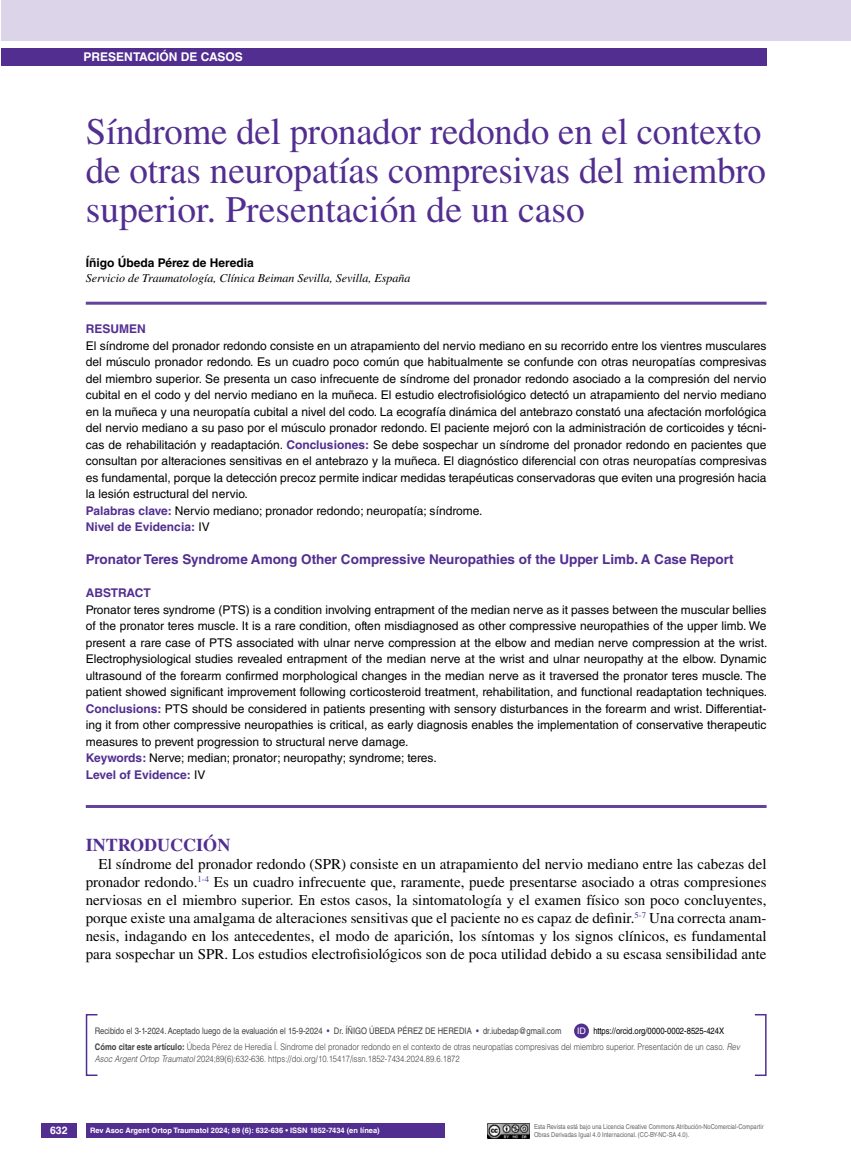
<style>
.page{position:relative;width:851px;height:1170px;background:#fff}
.page>*{position:absolute;margin:0;border:0;box-sizing:border-box;transform-origin:0 0}
.t1{font:37.5px/39px "Times LT Std";letter-spacing:-.005em;color:#522e91}
.t2{font:700 18px "Times LT Std";color:#522e91}
.t3{font:15px/18px "Times LT Std";color:#000;text-align:justify}
.t4{font:700 13.5px "Helvetica LT Std";color:#522e91}
.t5{font:12px/16.5px "Helvetica LT Std";color:#000}
.t6{font:italic 12px "Times LT Std";color:#000}
.t7{font:700 12px "Helvetica LT Std";color:#000}
.t8{font:700 12px "Helvetica LT Std";color:#fff}
.t9{font:700 12px "Helvetica LT Std";color:#522e91}
.t10{font:700 10.5px "Helvetica LT Std";color:#fff}
.t11{font:300 9px/16.2px "Helvetica LT Std";color:#414042;scale:.85 1}
.t12{font:9px "Helvetica LT Std";color:#414042;scale:.85 1}
.t13{font:9px "Helvetica LT Std";color:#fff}
.t14{font:700 7.5px "Helvetica LT Std";color:#fff}
.t15{font:6.75px/7.5px "Helvetica LT Std";color:#636466;scale:.85 1}
.s1{font-weight:700;color:#522e91}
.s2{color:#522e91}
.s3{font-weight:400;color:#000}
.s4{font-weight:700}
.s5{font-style:italic}
</style>
<div class="page">
<div style="left:41px;top:1123px;width:36px;height:14px;background:#522e91"></div>
<div style="left:1px;top:49px;width:765px;height:17px;background:#522e91"></div>
<hr style="left:86px;top:302px;width:680px;height:3px;background:#63439c">
<hr style="left:86px;top:805px;width:680px;height:3px;background:#63439c">
<img style="left:487px;top:1123px;width:42px;height:14px">
<div style="left:1px;top:0;width:849px;height:40px;background:#dcd5e9"></div>
<div style="left:86px;top:1123px;width:358px;height:14px;background:#522e91"></div>
<div style="left:86px;top:1013px;width:12px;height:62px;border:2px solid #522e91"></div>
<div style="left:754px;top:1013px;width:12px;height:62px;border:2px solid #522e91"></div>
<div style="left:574px;top:1023px;width:15px;height:15px;background:#522e91;border-radius:50%"></div>
<p class="t8" style="left:84px;top:50px;width:26px">PRESEN</p>
<p class="t8" style="left:133px;top:50px;width:110px">TACIÓN DE CASOS</p>
<h1 class="t1" style="left:86px;top:112px;width:681px">Síndrome del pronador redondo en el contexto de otras neuropatías compresivas del miembro superior. Presentación de un caso</h1>
<p class="t7" style="left:86px;top:256px;width:169px">Íñigo Úbeda Pérez de Heredia</p>
<p class="t6" style="left:86px;top:272px;width:326px">Servicio de Traumatología, Clínica Beiman Sevilla, Sevilla, España</p>
<p class="t9" style="left:86px;top:321px;width:61px">Resumen</p>
<p class="t5" style="left:86px;top:337px;width:682px">El síndrome del pronador redondo consiste en un atrapamiento del nervio mediano en su recorrido entre los vientres musculares del músculo pronador redondo. Es un cuadro poco común que habitualmente se confunde con otras neuropatías compresivas del miembro superior. Se presenta un caso infrecuente de síndrome del pronador redondo asociado a la compresión del nervio cubital en el codo y del nervio mediano en la muñeca. El estudio electrofisiológico detectó un atrapamiento del nervio mediano en la muñeca y una neuropatía cubital a nivel del codo. La ecografía dinámica del antebrazo constató una afectación morfológica del nervio mediano a su paso por el músculo pronador redondo. El paciente mejoró con la administración de corticoides y técni&shy;cas de rehabilitación y readaptación. <span class="s1">Conclusiones:</span> Se debe sospechar un síndrome del pronador redondo en pacientes que consultan por alteraciones sensitivas en el antebrazo y la muñeca. El diagnóstico diferencial con otras neuropatías compresivas es fundamental, porque la detección precoz permite indicar medidas terapéuticas conservadoras que eviten una progresión hacia la lesión estructural del nervio.<br><span class="s1">Palabras clave:</span> Nervio mediano; pronador redondo; neuropatía; síndrome.<br><span class="s1">Nivel de Evidencia:</span> IV</p>
<p class="t4" style="left:86px;top:551px;width:649px">Pronator Teres Syndrome Among Other Compressive Neuropathies of the Upper Limb. A Case Report</p>
<p class="t9" style="left:86px;top:585px;width:67px">ABSTRACT</p>
<p class="t5" style="left:86px;top:601px;width:683px">Pronator teres syndrome (PTS) is a condition involving entrapment of the median nerve as it passes between the muscular bellies of the pronator teres muscle. It is a rare condition, often misdiagnosed as other compressive neuropathies of the upper limb. We present a rare case of PTS associated with ulnar nerve compression at the elbow and median nerve compression at the wrist.<br>Electrophysiological studies revealed entrapment of the median nerve at the wrist and ulnar neuropathy at the elbow. Dynamic ultrasound of the forearm confirmed morphological changes in the median nerve as it traversed the pronator teres muscle. The patient showed significant improvement following corticosteroid treatment, rehabilitation, and functional readaptation techniques.<br><span class="s1">Conclusions:</span> PTS should be considered in patients presenting with sensory disturbances in the forearm and wrist. Differentiat&shy;ing it from other compressive neuropathies is critical, as early diagnosis enables the implementation of conservative therapeutic measures to prevent progression to structural nerve damage.<br><span class="s1">Keywords:</span> Nerve; median; pronator; neuropathy; syndrome; teres.<br><span class="s1">Level of Evidence:</span> IV</p>
<h2 class="t2" style="left:86px;top:834px;width:146px">INTRODUCCIÓN</h2>
<p class="t3" style="left:86px;top:854px;width:682px;text-indent:13px">El síndrome del pronador redondo (SPR) consiste en un atrapamiento del nervio mediano entre las cabezas del pronador redondo.<sup>1-4</sup> Es un cuadro infrecuente que, raramente, puede presentarse asociado a otras compresiones nerviosas en el miembro superior. En estos casos, la sintomatología y el examen físico son poco concluyentes, porque existe una amalgama de alteraciones sensitivas que el paciente no es capaz de definir.<sup>5-7</sup> Una correcta anam&shy;nesis, indagando en los antecedentes, el modo de aparición, los síntomas y los signos clínicos, es fundamental para sospechar un SPR. Los estudios electrofisiológicos son de poca utilidad debido a su escasa sensibilidad ante</p>
<p class="t12" style="left:95px;top:1025px;width:550px">Recibido el 3-1-2024. Aceptado luego de la evaluación el 15-9-2024 <span class="s2">•</span> Dr. ÍÑIGO ÚBEDA PÉREZ DE HEREDIA <span class="s2">•</span> dr.iubedap@gmail.com</p>
<p class="t11" style="left:95px;top:1022px;width:760px;text-indent:498px"><span class="s3">https://orcid.org/0000-0002-8525-424X<br></span><span class="s4">Cómo citar este artículo:</span> Úbeda Pérez de Heredia Í. Síndrome del pronador redondo en el contexto de otras neuropatías compresivas del miembro superior. Presentación de un caso. <span class="s5">Rev</span></p>
<p class="t11" style="left:95px;top:1050px;width:431px"><span class="s5">Asoc Argent Ortop Traumatol</span> 2024;89(6):632-636. https://doi.org/10.15417/issn.1852-7434.2024.89.6.1872</p>
<p class="t13" style="left:577px;top:1025px;width:10px">ID</p>
<p class="t10" style="left:50px;top:1124px;width:19px">632</p>
<p class="t14" style="left:90px;top:1125px;width:291px">Rev Asoc Argent Ortop Traumatol 2024; 89 (6): 632-636 • ISSN 1852-7434 (en línea)</p>
<p class="t15" style="left:534px;top:1123px;width:272px">Esta Revista está bajo una Licencia Creative Commons Atribución-NoComercial-Compartir<br>Obras Derivadas Igual 4.0 Internacional. (CC-BY-NC-SA 4.0).</p>
</div>
